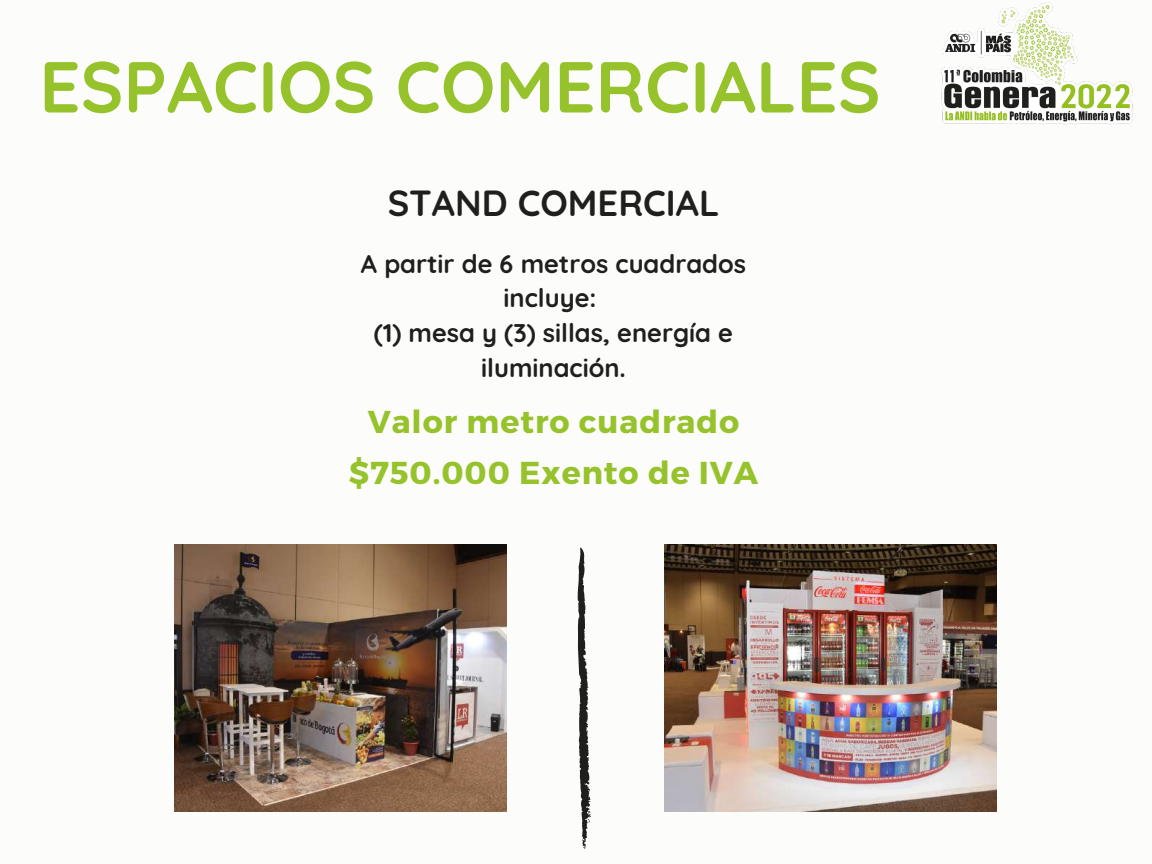
<style>
.page{position:relative;width:1152px;height:864px;background:#fcfdfb}
.page>*{position:absolute;margin:0;border:0;box-sizing:border-box;transform-origin:0 0}
.t1{font:700 72px "Quicksand";color:#96c22b}
.t2{font:700 36.3px "Quicksand";color:#1f201e}
.t3{font:700 31.65px/50.7px "Montserrat";letter-spacing:.03em;color:#96c22b;text-align:center}
.t4{font:700 25.5px/34.8px "Quicksand";color:#1f201e;text-align:center}
</style>
<div class="page">
<img style="left:665px;top:545px;width:332px;height:267px">
<svg style="left:577px;top:547px;width:14px;height:302px"></svg>
<img style="left:175px;top:545px;width:332px;height:267px">
<img style="left:941px;top:2px;width:192px;height:123px">
<h1 class="t1" style="left:39px;top:41px;width:843px">ESPACIOS COMERCIALES</h1>
<h2 class="t2" style="left:388px;top:180px;width:333px">STAND COMERCIAL</h2>
<p class="t4" style="left:361px;top:246px;width:387px">A partir de 6 metros cuadrados incluye:<br>(1) mesa y (3) sillas, energía e iluminación.</p>
<p class="t3" style="left:349px;top:395px;width:411px">Valor metro cuadrado $750.000 Exento de IVA</p>
</div>
